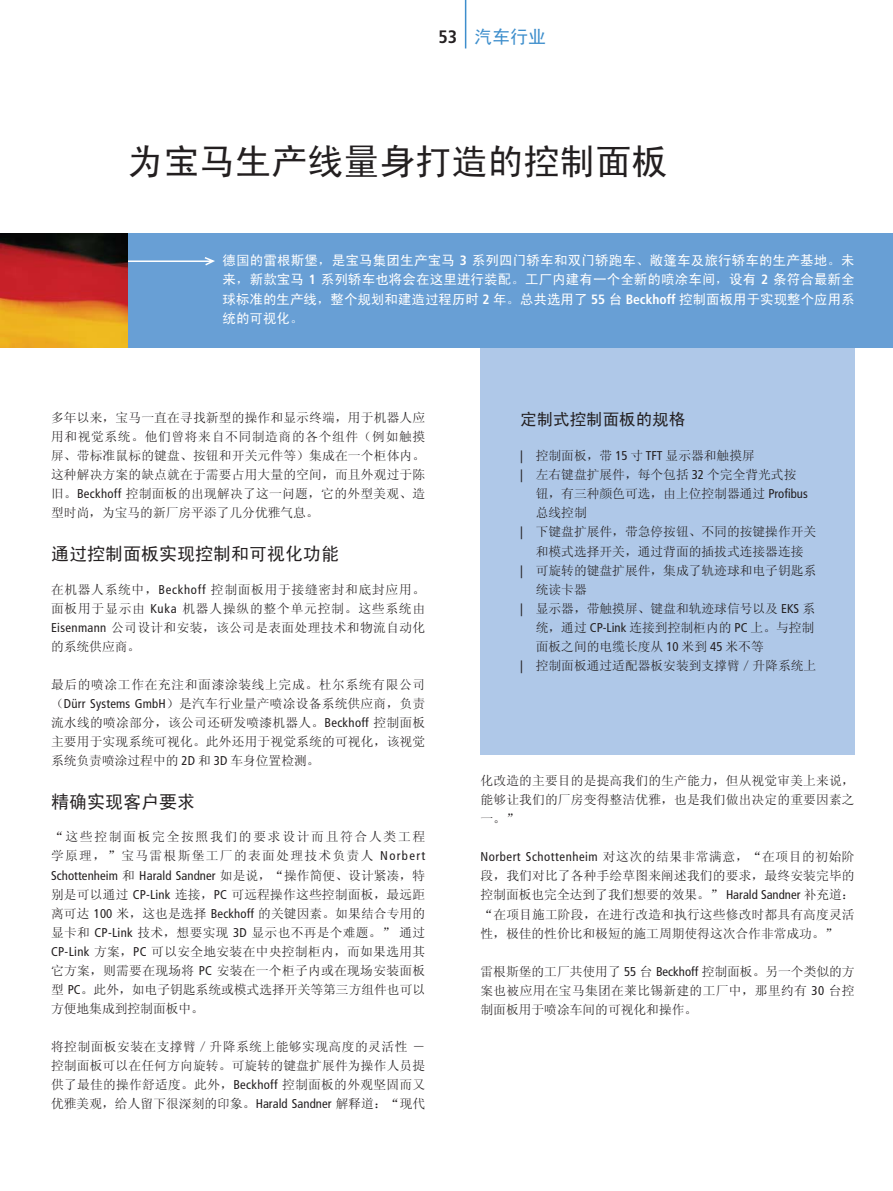
<style>
.page{position:relative;width:893px;height:1191px;background:#fff}
.page>*{position:absolute;margin:0;border:0;box-sizing:border-box;transform-origin:0 0}
.t1{font:36px "Sim Hei";color:#231f20}
.t2{font:18px "Sim Hei";color:#231f20}
.t3{font:18px "Sim Hei";color:#3d8ecc}
.t4{font:16.5px "Sim Hei";color:#231f20}
.t5{font:13.5px/19px "Sim Hei";color:#fff;text-align:justify}
.t6{font:12.75px/19px "Sim Sun";color:#231f20;text-align:justify}
.t7{font:12.75px/19px "Sim Sun";letter-spacing:.135em;color:#231f20}
.t8{font:condensed 12.75px "Frutiger";letter-spacing:.005em;color:#231f20}
.t9{font:condensed 12.75px "Frutiger";letter-spacing:.04em;color:#231f20}
.s1{font-family:"Frutiger";font-weight:700;font-stretch:condensed;color:#231f20}
.s2{font-family:"Frutiger";font-weight:700;font-stretch:condensed}
.s3{font-family:"Frutiger";font-stretch:condensed}
.s4{font-family:"Sim Sun";font-stretch:normal}
</style>
<div class="page">
<hr style="left:465px;top:0;width:1px;height:48px;background:#3d8ecc">
<div style="left:0;top:233px;width:893px;height:115px;background:#689fd5"></div>
<svg style="left:128px;top:257px;width:87px;height:9px"></svg>
<div style="left:480px;top:348px;width:375px;height:406px;background:#afc8e8"></div>
<img style="left:0;top:233px;width:128px;height:115px">
<h2 class="t3" style="left:438px;top:27px;width:109px"><span class="s1">53</span> 汽车行业</h2>
<h1 class="t1" style="left:128px;top:143px;width:541px">为宝马生产线量身打造的控制面板</h1>
<p class="t5" style="left:223px;top:251px;width:634px">德国的雷根斯堡，是宝马集团生产宝马 <span class="s2">3</span> 系列四门轿车和双门轿跑车、敞篷车及旅行轿车的生产基地。未来，新款宝马 <span class="s2">1</span> 系列轿车也将会在这里进行装配。工厂内建有一个全新的喷凃车间，设有 <span class="s2">2</span> 条符合最新全球标准的生产线，整个规划和建造过程历时 <span class="s2">2</span> 年。总共选用了 <span class="s2">55</span> 台 <span class="s2">Beckhoff</span> 控制面板用于实现整个应用系统的可视化。</p>
<p class="t6" style="left:51px;top:408px;width:376px">多年以来，宝马一直在寻找新型的操作和显示终端，用于机器人应用和视觉系统。他们曾将来自不同制造商的各个组件（例如触摸屏、带标准鼠标的键盘、按钮和开关元件等）集成在一个柜体内。这种解决方案的缺点就在于需要占用大量的空间，而且外观过于陈旧。<span class="s3">Beckhoff</span> 控制面板的出现解决了这一问题，它的外型美观、造型时尚，为宝马的新厂房平添了几分优雅气息。</p>
<h2 class="t2" style="left:51px;top:544px;width:289px">通过控制面板实现控制和可视化功能</h2>
<p class="t6" style="left:51px;top:579px;width:376px">在机器人系统中，<span class="s3">Beckhoff</span> 控制面板用于接缝密封和底封应用。面板用于显示由 <span class="s3">Kuka</span> 机器人操纵的整个单元控制。这些系统由<span class="s3">Eisenmann</span> 公司设计和安装，该公司是表面处理技术和物流自动化的系统供应商。</p>
<p class="t6" style="left:51px;top:675px;width:376px">最后的喷凃工作在充注和面漆涂装线上完成。杜尔系统有限公司（<span class="s3">Dürr Systems GmbH</span>）是汽车行业量产喷凃设备系统供应商，负责流水线的喷凃部分，该公司还研发喷漆机器人。<span class="s3">Beckhoff</span> 控制面板主要用于实现系统可视化。此外还用于视觉系统的可视化，该视觉系统负责喷涂过程中的 <span class="s3">2D</span> 和 <span class="s3">3D</span> 车身位置检测。</p>
<h2 class="t2" style="left:51px;top:792px;width:145px">精确实现客户要求</h2>
<p class="t7" style="left:51px;top:827px;width:376px">“这些控制面板完全按照我们的要求设计而且符合人类工程学原理，”宝马雷根斯堡工厂的表面处理技术负责人 <span class="s3">Norbert</span></p>
<p class="t8" style="left:51px;top:870px;width:376px">Schottenheim <span class="s4">和</span> Harald Sandner <span class="s4">如是说，“操作简便、设计紧凑，特</span></p>
<p class="t6" style="left:51px;top:884px;width:376px">别是可以通过 <span class="s3">CP-Link</span> 连接，<span class="s3">PC</span> 可远程操作这些控制面板，最远距离可达 <span class="s3">100</span> 米，这也是选择 <span class="s3">Beckhoff</span> 的关键因素。如果结合专用的显卡和 <span class="s3">CP-Link</span> 技术，想要实现 <span class="s3">3D</span> 显示也不再是个难题。” 通过<span class="s3">CP-Link</span> 方案，<span class="s3">PC</span> 可以安全地安装在中央控制柜内，而如果选用其它方案，则需要在现场将 <span class="s3">PC</span> 安装在一个柜子内或在现场安装面板型 <span class="s3">PC</span>。此外，如电子钥匙系统或模式选择开关等第三方组件也可以方便地集成到控制面板中。</p>
<p class="t6" style="left:51px;top:1037px;width:376px">将控制面板安装在支撑臂／升降系统上能够实现高度的灵活性－控制面板可以在任何方向旋转。可旋转的键盘扩展件为操作人员提供了最佳的操作舒适度。此外，<span class="s3">Beckhoff</span> 控制面板的外观坚固而又优雅美观，给人留下很深刻的印象。<span class="s3">Harald Sandner</span> 解释道：“现代</p>
<p class="t4" style="left:520px;top:411px;width:166px">定制式控制面板的规格</p>
<p class="t6" style="left:520px;top:446px;width:236px"><span class="s3">|</span> 控制面板，带 <span class="s3">15</span> 寸 <span class="s3">TFT</span> 显示器和触摸屏</p>
<p class="t6" style="left:520px;top:465px;width:278px"><span class="s3">|</span> 左右键盘扩展件，每个包括 <span class="s3">32</span> 个完全背光式按</p>
<p class="t6" style="left:536px;top:484px;width:273px">钮，有三种颜色可选，由上位控制器通过 <span class="s3">Profibus</span></p>
<p class="t6" style="left:536px;top:503px;width:52px">总线控制</p>
<p class="t6" style="left:520px;top:522px;width:298px"><span class="s3">|</span> 下键盘扩展件，带急停按钮、不同的按键操作开关</p>
<p class="t6" style="left:536px;top:541px;width:269px">和模式选择开关，通过背面的插拔式连接器连接</p>
<p class="t6" style="left:520px;top:560px;width:298px"><span class="s3">|</span> 可旋转的键盘扩展件，集成了轨迹球和电子钥匙系</p>
<p class="t6" style="left:536px;top:579px;width:52px">统读卡器</p>
<p class="t6" style="left:520px;top:598px;width:296px"><span class="s3">|</span> 显示器，带触摸屏、键盘和轨迹球信号以及 <span class="s3">EKS</span> 系</p>
<p class="t6" style="left:536px;top:617px;width:280px">统，通过 <span class="s3">CP-Link</span> 连接到控制柜内的 <span class="s3">PC</span> 上。与控制</p>
<p class="t6" style="left:536px;top:636px;width:229px">面板之间的电缆长度从 <span class="s3">10</span> 米到 <span class="s3">45</span> 米不等</p>
<p class="t6" style="left:520px;top:656px;width:298px"><span class="s3">|</span> 控制面板通过适配器板安装到支撑臂／升降系统上</p>
<p class="t6" style="left:480px;top:771px;width:376px">化改造的主要目的是提高我们的生产能力，但从视觉审美上来说，能够让我们的厂房变得整洁优雅，也是我们做出决定的重要因素之一。”</p>
<p class="t9" style="left:480px;top:851px;width:376px">Norbert Schottenheim <span class="s4">对这次的结果非常满意，“在项目的初始阶</span></p>
<p class="t6" style="left:480px;top:866px;width:376px">段，我们对比了各种手绘草图来阐述我们的要求，最终安装完毕的控制面板也完全达到了我们想要的效果。” <span class="s3">Harald Sandner</span> 补充道：“在项目施工阶段，在进行改造和执行这些修改时都具有高度灵活性，极佳的性价比和极短的施工周期使得这次合作非常成功。”</p>
<p class="t6" style="left:480px;top:961px;width:376px">雷根斯堡的工厂共使用了 <span class="s3">55</span> 台 <span class="s3">Beckhoff</span> 控制面板。另一个类似的方案也被应用在宝马集团在莱比锡新建的工厂中，那里约有 <span class="s3">30</span> 台控制面板用于喷凃车间的可视化和操作。</p>
</div>
